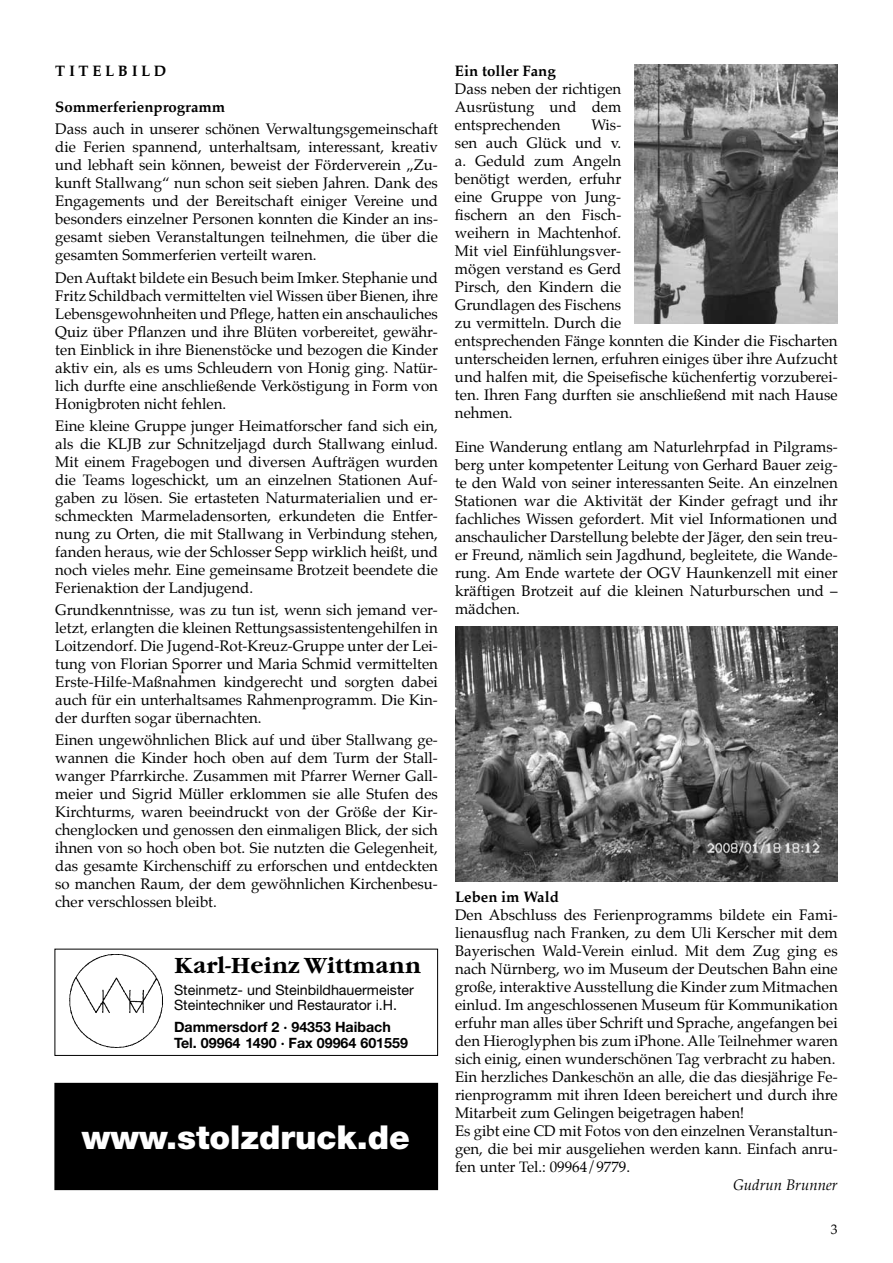
<style>
.page{position:relative;width:893px;height:1263px;background:#fff}
.page>*{position:absolute;margin:0;border:0;box-sizing:border-box;transform-origin:0 0}
.t1{font:900 33px "Helvetica Neue";color:#fff}
.t2{font:700 22.5px "Garamond Itc T";color:#000}
.t3{font:15px/18px "Palatino";color:#000;text-align:justify}
.t4{font:700 15px "Palatino";color:#000}
.t5{font:italic 15px "Palatino";color:#000}
.t6{font:14.25px/15.8px "Helvetica Neue";color:#000}
.t7{font:700 14.25px/15.8px "Helvetica Neue";color:#000}
.t8{font:13.5px "Palatino";color:#000}
</style>
<div class="page">
<img style="left:634px;top:64px;width:204px;height:260px">
<img style="left:455px;top:626px;width:383px;height:255px">
<div style="left:55px;top:1083px;width:383px;height:106px;background:#000"></div>
<div style="left:55px;top:1083px;width:383px;height:107px;border:1px solid #000"></div>
<img style="left:70px;top:955px;width:94px;height:92px">
<div style="left:55px;top:949px;width:383px;height:107px;border:1px solid #000"></div>
<p class="t4" style="left:55px;top:58px;width:111px">TITEL B ILD</p>
<p class="t4" style="left:55px;top:94px;width:172px">Sommerferienprogramm</p>
<p class="t3" style="left:55px;top:120px;width:384px">Dass auch in unserer schönen Verwaltungsgemeinschaft die Ferien spannend, unterhaltsam, interessant, kreativ und lebhaft sein können, beweist der Förderverein „Zu&shy;kunft Stallwang“ nun schon seit sieben Jahren. Dank des Engagements und der Bereitschaft einiger Vereine und besonders einzelner Personen konnten die Kinder an ins&shy;gesamt sieben Veranstaltungen teilnehmen, die über die gesamten Sommerferien verteilt waren.</p>
<p class="t3" style="left:55px;top:268px;width:384px">Den Auftakt bildete ein Besuch beim Imker. Stephanie und Fritz Schildbach vermittelten viel Wissen über Bienen, ihre Lebensgewohnheiten und Pflege, hatten ein anschauliches Quiz über Pflanzen und ihre Blüten vorbereitet, gewähr&shy;ten Einblick in ihre Bienenstöcke und bezogen die Kinder aktiv ein, als es ums Schleudern von Honig ging. Natür&shy;lich durfte eine anschließende Verköstigung in Form von Honigbroten nicht fehlen.</p>
<p class="t3" style="left:55px;top:417px;width:384px">Eine kleine Gruppe junger Heimatforscher fand sich ein, als die KLJB zur Schnitzeljagd durch Stallwang einlud.<br>Mit einem Fragebogen und diversen Aufträgen wurden die Teams logeschickt, um an einzelnen Stationen Auf&shy;gaben zu lösen. Sie ertasteten Naturmaterialien und er&shy;schmeckten Marmeladensorten, erkundeten die Entfer&shy;nung zu Orten, die mit Stallwang in Verbindung stehen, fanden heraus, wie der Schlosser Sepp wirklich heißt, und noch vieles mehr. Eine gemeinsame Brotzeit beendete die Ferienaktion der Landjugend.</p>
<p class="t3" style="left:55px;top:601px;width:384px">Grundkenntnisse, was zu tun ist, wenn sich jemand ver&shy;letzt, erlangten die kleinen Rettungsassistentengehilfen in Loitzendorf. Die Jugend-Rot-Kreuz-Gruppe unter der Lei&shy;tung von Florian Sporrer und Maria Schmid vermittelten Erste-Hilfe-Maßnahmen kindgerecht und sorgten dabei auch für ein unterhaltsames Rahmenprogramm. Die Kin&shy;der durften sogar übernachten.</p>
<p class="t3" style="left:55px;top:731px;width:384px">Einen ungewöhnlichen Blick auf und über Stallwang ge&shy;wannen die Kinder hoch oben auf dem Turm der Stall&shy;wanger Pfarrkirche. Zusammen mit Pfarrer Werner Gall&shy;meier und Sigrid Müller erklommen sie alle Stufen des Kirchturms, waren beeindruckt von der Größe der Kir&shy;chenglocken und genossen den einmaligen Blick, der sich ihnen von so hoch oben bot. Sie nutzten die Gelegenheit, das gesamte Kirchenschiff zu erforschen und entdeckten so manchen Raum, der dem gewöhnlichen Kirchenbesu&shy;cher verschlossen bleibt.</p>
<h2 class="t2" style="left:157px;top:793px;width:249px">Karl-Heinz Wittmann</h2>
<p class="t6" style="left:157px;top:822px;width:241px">Steinmetz- und Steinbildhauermeister<br>Steintechniker und Restaurator i.H.</p>
<p class="t7" style="left:157px;top:860px;width:235px">Dammersdorf 2 · 94353 Haibach<br>Tel. 09964 1490 · Fax 09964 601559</p>
<h2 class="t2" style="left:174px;top:952px;width:249px">Karl-Heinz Wittmann</h2>
<p class="t6" style="left:174px;top:981px;width:241px">Steinmetz- und Steinbildhauermeister<br>Steintechniker und Restaurator i.H.</p>
<p class="t7" style="left:174px;top:1019px;width:235px">Dammersdorf 2 · 94353 Haibach<br>Tel. 09964 1490 · Fax 09964 601559</p>
<h1 class="t1" style="left:82px;top:1118px;width:330px">www.stolzdruck.de</h1>
<p class="t4" style="left:455px;top:58px;width:102px">Ein toller Fang</p>
<p class="t3" style="left:455px;top:80px;width:168px">Dass neben der richtigen Ausrüstung und dem entsprechenden</p>
<p class="t3" style="left:455px;top:116px;width:384px;text-align:left;text-indent:136px">Wis-<br>sen auch Glück und v.<br>a. Geduld zum Angeln<br>benötigt werden, erfuhr<br>eine Gruppe von Jung-<br>fischern an den Fisch-<br>weihern in Machtenhof.<br>Mit viel Einfühlungsver-<br>mögen verstand es Gerd<br>Pirsch, den Kindern die<br>Grundlagen des Fischens<br>zu vermitteln. Durch die<br>entsprechenden Fänge konnten die Kinder die Fischarten unterscheiden lernen, erfuhren einiges über ihre Aufzucht und halfen mit, die Speisefische küchenfertig vorzuberei&shy;ten. Ihren Fang durften sie anschließend mit nach Hause nehmen.</p>
<p class="t3" style="left:455px;top:438px;width:384px">Eine Wanderung entlang am Naturlehrpfad in Pilgrams&shy;berg unter kompetenter Leitung von Gerhard Bauer zeig&shy;te den Wald von seiner interessanten Seite. An einzelnen Stationen war die Aktivität der Kinder gefragt und ihr fachliches Wissen gefordert. Mit viel Informationen und anschaulicher Darstellung belebte der Jäger, den sein treu&shy;er Freund, nämlich sein Jagdhund, begleitete, die Wande&shy;rung. Am Ende wartete der OGV Haunkenzell mit einer kräftigen Brotzeit auf die kleinen Naturburschen und – mädchen.</p>
<p class="t4" style="left:455px;top:884px;width:105px">Leben im Wald</p>
<p class="t3" style="left:455px;top:906px;width:384px;text-align:left">Den Abschluss des Ferienprogramms bildete ein Fami&shy;lienausflug nach Franken, zu dem Uli Kerscher mit dem Bayerischen Wald-Verein einlud. Mit dem Zug ging es nach Nürnberg, wo im Museum der Deutschen Bahn eine große, interaktive Ausstellung die Kinder zum Mitmachen einlud. Im angeschlossenen Museum für Kommunikation erfuhr man alles über Schrift und Sprache, angefangen bei den Hieroglyphen bis zum iPhone. Alle Teilnehmer waren sich einig, einen wunderschönen Tag verbracht zu haben.<br>Ein herzliches Dankeschön an alle, die das diesjährige Fe&shy;rienprogramm mit ihren Ideen bereichert und durch ihre Mitarbeit zum Gelingen beigetragen haben!<br>Es gibt eine CD mit Fotos von den einzelnen Veranstaltun&shy;gen, die bei mir ausgeliehen werden kann. Einfach anru&shy;fen unter Tel.: 09964/9779.</p>
<p class="t5" style="left:733px;top:1173px;width:106px">Gudrun Brunner</p>
<p class="t8" style="left:831px;top:1218px;width:8px">3</p>
</div>
